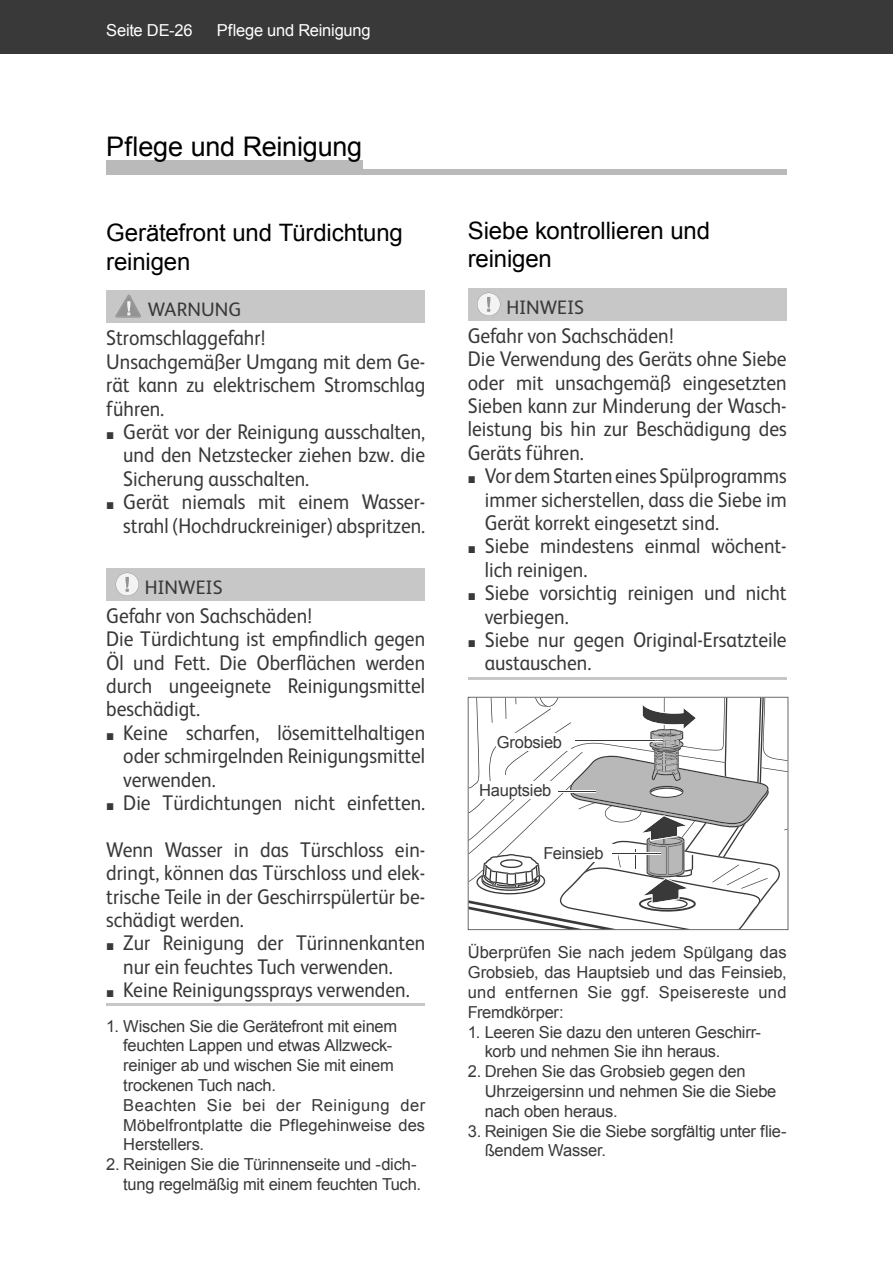
<style>
.page{position:relative;width:893px;height:1263px;background:#fff}
.page>*{position:absolute;margin:0;border:0;box-sizing:border-box;transform-origin:0 0}
.t1{font:27px "Arial";letter-spacing:-.01em;color:#000}
.t2{font:24px/28.8px "Arial";letter-spacing:-.005em;color:#000}
.t3{font:21.3px/23.4px "FS Albert";color:#393939;scale:.92 1}
.t4{font:21.3px/23.4px "FS Albert";color:#393939;text-align:justify;scale:.91 1}
.t5{font:19.5px "FS Albert";color:#393939}
.t6{font:16.5px/19.8px "Arial";letter-spacing:-.015em;color:#393939}
.t7{font:16.5px "Arial";letter-spacing:-.015em;color:#fff}
.s1{font-family:"Arial";font-size:14.7px}
</style>
<div class="page">
<div style="left:0;top:0;width:893px;height:54px;background:#393939"></div>
<div style="left:106px;top:161px;width:256px;height:12px;background:#bababa"></div>
<div style="left:106px;top:169px;width:681px;height:6px;background:#bababa"></div>
<div style="left:106px;top:290px;width:319px;height:33px;background:#c7c7c7"></div>
<div style="left:106px;top:568px;width:319px;height:33px;background:#c7c7c7"></div>
<hr style="left:106px;top:1003px;width:319px;height:3px;background:#c7c7c7">
<svg style="left:115px;top:295px;width:26px;height:23px"></svg>
<svg style="left:116px;top:573px;width:23px;height:23px"></svg>
<div style="left:468px;top:288px;width:319px;height:33px;background:#c7c7c7"></div>
<hr style="left:468px;top:677px;width:319px;height:3px;background:#c7c7c7">
<svg style="left:477px;top:293px;width:23px;height:23px"></svg>
<svg style="left:468px;top:697px;width:320px;height:233px"></svg>
<div style="left:497px;top:733px;width:74px;height:17px;background:#fff"></div>
<div style="left:479px;top:781px;width:74px;height:17px;background:#fff"></div>
<div style="left:543px;top:845px;width:75px;height:17px;background:#fff"></div>
<hr style="left:575px;top:739px;width:87px;height:3px;background:#393939">
<hr style="left:575px;top:741px;width:87px;height:1px;background:#fff">
<hr style="left:575px;top:739px;width:87px;height:1px;background:#fff">
<hr style="left:558px;top:790px;width:37px;height:3px;background:#393939">
<hr style="left:558px;top:792px;width:37px;height:1px;background:#fff">
<hr style="left:558px;top:790px;width:37px;height:1px;background:#fff">
<hr style="left:612px;top:852px;width:48px;height:3px;background:#393939">
<hr style="left:612px;top:854px;width:48px;height:1px;background:#fff">
<hr style="left:612px;top:852px;width:48px;height:1px;background:#fff">
<img style="left:654px;top:754px;width:24px;height:18px">
<p class="t7" style="left:106px;top:22px;width:88px">Seite DE-26</p>
<p class="t7" style="left:217px;top:22px;width:155px">Pflege und Reinigung</p>
<p class="t1" style="left:106px;top:131px;width:258px">Pflege und Reinigung</p>
<p class="t2" style="left:106px;top:218px;width:298px">Gerätefront und Türdichtung reinigen</p>
<p class="t5" style="left:148px;top:302px;width:95px">WARNUNG</p>
<p class="t3" style="left:106px;top:328px;width:348px">Stromschlaggefahr!<br>Unsachgemäßer Umgang mit dem Ge&shy;rät kann zu elektrischem Stromschlag führen.</p>
<p class="t3" style="left:123px;top:422px;width:330px;text-align:justify;text-indent:-17px"><span class="s1">■</span> Gerät vor der Reinigung ausschalten, und den Netzstecker ziehen bzw. die Sicherung ausschalten.</p>
<p class="t3" style="left:106px;top:492px;width:348px;text-align:right"><span class="s1">■</span> Gerät niemals mit einem Wasser&shy;strahl (Hochdruckreiniger) abspritzen.</p>
<p class="t5" style="left:145px;top:580px;width:79px">HINWEIS</p>
<p class="t3" style="left:106px;top:606px;width:348px">Gefahr von Sachschäden!<br>Die Türdichtung ist empfindlich gegen<br>Öl und Fett. Die Oberflächen werden durch ungeeignete Reinigungsmittel beschädigt.</p>
<p class="t3" style="left:123px;top:723px;width:330px;text-align:justify;text-indent:-17px"><span class="s1">■</span> Keine scharfen, lösemittelhaltigen oder schmirgelnden Reinigungsmittel verwenden.</p>
<p class="t3" style="left:106px;top:781px;width:348px;line-height:46.8px"><span class="s1">■</span> Die Türdichtungen nicht einfetten.<br>Wenn Wasser in das Türschloss ein-</p>
<p class="t3" style="left:106px;top:863px;width:348px;text-align:justify">dringt, können das Türschloss und elek&shy;trische Teile in der Geschirrspülertür be&shy;schädigt werden.</p>
<p class="t3" style="left:123px;top:933px;width:330px;text-indent:-17px"><span class="s1">■</span> Zur Reinigung der Türinnenkanten nur ein feuchtes Tuch verwenden.</p>
<p class="t3" style="left:106px;top:980px;width:331px"><span class="s1">■</span> Keine Reinigungssprays verwenden.</p>
<p class="t6" style="left:123px;top:1016px;width:303px;text-indent:-17px">1. Wischen Sie die Gerätefront mit einem feuchten Lappen und etwas Allzweck&shy;reiniger ab und wischen Sie mit einem trockenen Tuch nach.<br>Beachten Sie bei der Reinigung der<br>Möbelfrontplatte die Pflegehinweise des<br>Herstellers.</p>
<p class="t6" style="left:106px;top:1155px;width:316px;text-align:right">2. Reinigen Sie die Türinnenseite und -dich&shy;tung regelmäßig mit einem feuchten Tuch.</p>
<p class="t2" style="left:468px;top:216px;width:244px">Siebe kontrollieren und reinigen</p>
<p class="t5" style="left:506px;top:300px;width:79px">HINWEIS</p>
<p class="t3" style="left:468px;top:326px;width:348px">Gefahr von Sachschäden!<br>Die Verwendung des Geräts ohne Siebe oder mit unsachgemäß eingesetzten<br>Sieben kann zur Minderung der Wasch&shy;leistung bis hin zur Beschädigung des<br>Geräts führen.</p>
<p class="t4" style="left:485px;top:466px;width:333px;text-indent:-17px"><span class="s1">■</span> Vor dem Starten eines Spülprogramms immer sicherstellen, dass die Siebe im Gerät korrekt eingesetzt sind.</p>
<p class="t3" style="left:485px;top:536px;width:330px;text-indent:-17px"><span class="s1">■</span> Siebe mindestens einmal wöchent&shy;lich reinigen.</p>
<p class="t3" style="left:485px;top:583px;width:330px;text-indent:-17px"><span class="s1">■</span> Siebe vorsichtig reinigen und nicht verbiegen.</p>
<p class="t3" style="left:485px;top:630px;width:330px;text-indent:-17px"><span class="s1">■</span> Siebe nur gegen Original-Ersatzteile austauschen.</p>
<p class="t6" style="left:497px;top:732px;width:67px">Grobsieb</p>
<p class="t6" style="left:479px;top:780px;width:74px">Hauptsieb</p>
<p class="t6" style="left:543px;top:844px;width:62px">Feinsieb</p>
<p class="t6" style="left:468px;top:943px;width:321px;text-align:justify">Überprüfen Sie nach jedem Spülgang das Grobsieb, das Hauptsieb und das Feinsieb, und entfernen Sie ggf. Speisereste und Fremdkörper:</p>
<p class="t6" style="left:485px;top:1022px;width:278px;text-indent:-17px">1. Leeren Sie dazu den unteren Geschirr&shy;korb und nehmen Sie ihn heraus.</p>
<p class="t6" style="left:485px;top:1062px;width:293px;text-indent:-17px">2. Drehen Sie das Grobsieb gegen den<br>Uhrzeigersinn und nehmen Sie die Siebe nach oben heraus.</p>
<p class="t6" style="left:485px;top:1121px;width:303px;text-indent:-17px">3. Reinigen Sie die Siebe sorgfältig unter flie&shy;ßendem Wasser.</p>
</div>
